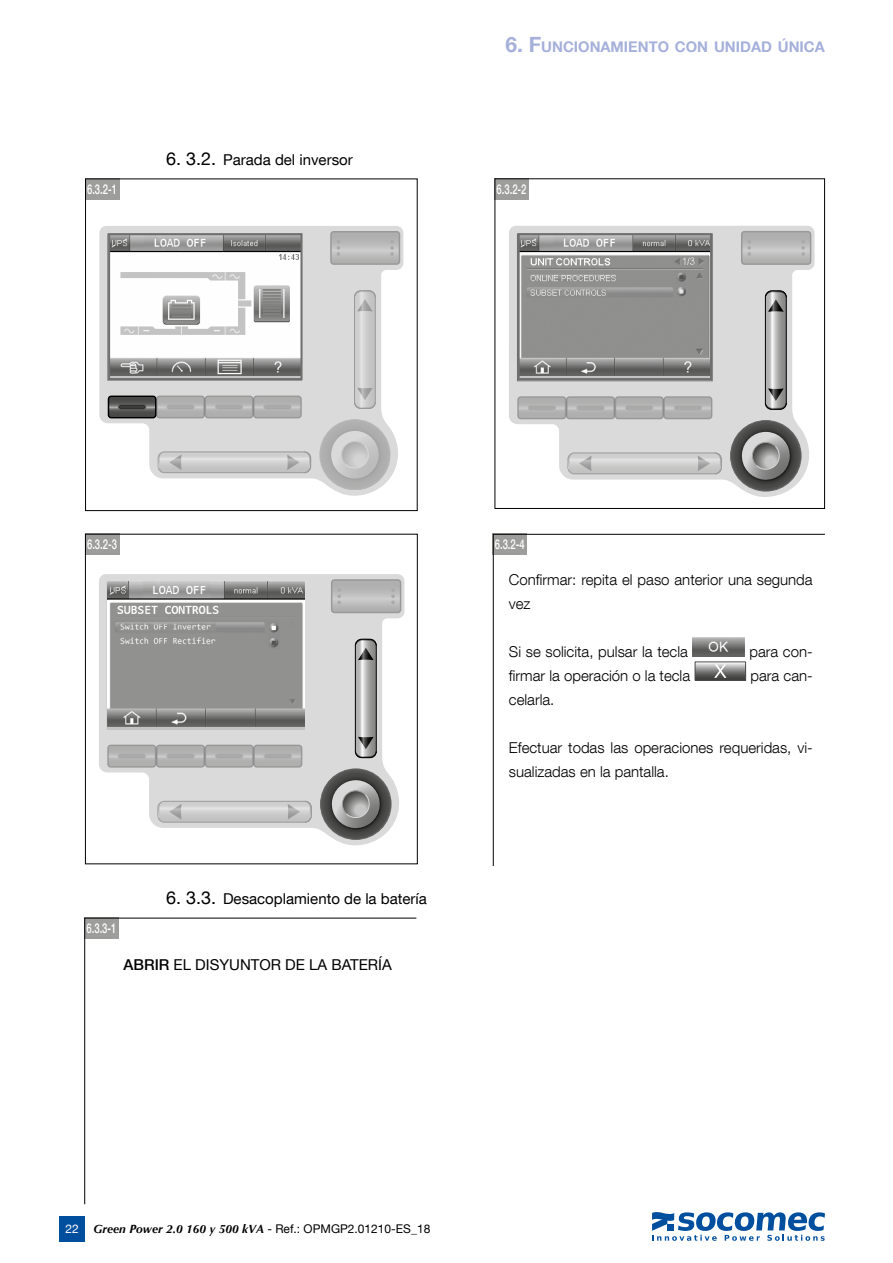
<style>
.page{position:relative;width:893px;height:1263px;background:#fff}
.page>*{position:absolute;margin:0;border:0;box-sizing:border-box;transform-origin:0 0}
.t1{font:300 15px/24px "Helvetica Neue LT Com";color:#000}
.t2{font:15px "Helvetica Neue LT Com";color:#000}
.t3{font:700 14.7px "Helvetica Neue LT Com";color:#a5b0db}
.t4{font:500 13.5px "Helvetica Neue LT Com";color:#fff;scale:.7 1}
.t5{font:12px "Helvetica Neue LT Com";color:#000}
.t6{font:12px "Helvetica Neue LT Com";color:#fff}
.s1{font-size:18px}
.s2{font-size:21px}
.s3{font-weight:500}
.s4{font-family:"Optima LT";font-weight:700;font-style:italic}
</style>
<div class="page">
<svg style="left:509px;top:226px;width:305px;height:271px;fill:#dadada"></svg>
<svg style="left:731px;top:421px;width:70px;height:70px"></svg>
<div style="left:730px;top:420px;width:71px;height:71px;border:1px solid #646363;border-radius:50%"></div>
<svg style="left:741px;top:432px;width:50px;height:49px"></svg>
<svg style="left:764px;top:290px;width:23px;height:120px"></svg>
<svg style="left:568px;top:452px;width:154px;height:22px"></svg>
<div style="left:615px;top:396px;width:49px;height:23px;border:1px solid #000;border-radius:3px"></div>
<div style="left:663px;top:396px;width:49px;height:23px;border:1px solid #000;border-radius:3px"></div>
<div style="left:517px;top:396px;width:49px;height:23px;border:1px solid #000;border-radius:3px"></div>
<div style="left:566px;top:396px;width:49px;height:23px;border:1px solid #000;border-radius:3px"></div>
<svg style="left:518px;top:397px;width:194px;height:21px"></svg>
<div style="left:576px;top:405px;width:29px;height:6px;border:1px solid #575756;border-radius:2px"></div>
<div style="left:741px;top:231px;width:70px;height:34px;border:1px solid #000;border-radius:3px"></div>
<svg style="left:742px;top:232px;width:69px;height:32px"></svg>
<svg style="left:492px;top:533px;width:333px;height:333px"></svg>
<svg style="left:84px;top:917px;width:333px;height:288px"></svg>
<div style="left:495px;top:178px;width:34px;height:22px;background:#9d9d9c"></div>
<div style="left:85px;top:534px;width:34px;height:21px;background:#9d9d9c"></div>
<div style="left:495px;top:178px;width:330px;height:331px;border:1px solid #000"></div>
<div style="left:85px;top:534px;width:333px;height:330px;border:1px solid #000"></div>
<div style="left:85px;top:178px;width:34px;height:22px;background:#9d9d9c"></div>
<svg style="left:99px;top:226px;width:304px;height:270px;fill:#dadada"></svg>
<div style="left:320px;top:420px;width:70px;height:70px;background:#afafae;border-radius:35px"></div>
<div style="left:320px;top:420px;width:70px;height:70px;border:1px solid #646363;border-radius:50%"></div>
<svg style="left:330px;top:431px;width:50px;height:49px"></svg>
<svg style="left:354px;top:290px;width:22px;height:119px"></svg>
<svg style="left:158px;top:451px;width:153px;height:22px"></svg>
<div style="left:253px;top:396px;width:49px;height:22px;border:1px solid #000;border-radius:3px"></div>
<svg style="left:108px;top:396px;width:193px;height:22px"></svg>
<div style="left:166px;top:404px;width:29px;height:6px;border:1px solid #575756;border-radius:2px"></div>
<div style="left:330px;top:231px;width:70px;height:34px;border:1px solid #000;border-radius:3px"></div>
<svg style="left:331px;top:232px;width:68px;height:32px"></svg>
<div style="left:85px;top:178px;width:333px;height:333px;border:1px solid #000"></div>
<img style="left:521px;top:236px;width:188px;height:141px">
<div style="left:518px;top:233px;width:194px;height:147px;border:2px solid #706f6f"></div>
<img style="left:111px;top:236px;width:188px;height:141px">
<div style="left:108px;top:233px;width:194px;height:147px;border:2px solid #706f6f"></div>
<svg style="left:99px;top:574px;width:305px;height:271px;fill:#dadada"></svg>
<svg style="left:321px;top:769px;width:70px;height:70px"></svg>
<div style="left:320px;top:769px;width:71px;height:70px;border:1px solid #646363;border-radius:50%"></div>
<svg style="left:331px;top:780px;width:50px;height:49px"></svg>
<svg style="left:354px;top:638px;width:23px;height:120px"></svg>
<svg style="left:158px;top:801px;width:154px;height:22px"></svg>
<div style="left:205px;top:745px;width:49px;height:23px;border:1px solid #000;border-radius:3px"></div>
<div style="left:253px;top:745px;width:49px;height:23px;border:1px solid #000;border-radius:3px"></div>
<div style="left:107px;top:745px;width:49px;height:23px;border:1px solid #000;border-radius:3px"></div>
<div style="left:156px;top:745px;width:49px;height:23px;border:1px solid #000;border-radius:3px"></div>
<svg style="left:108px;top:745px;width:194px;height:22px"></svg>
<div style="left:166px;top:753px;width:29px;height:6px;border:1px solid #575756;border-radius:2px"></div>
<div style="left:331px;top:579px;width:70px;height:34px;border:1px solid #000;border-radius:3px"></div>
<svg style="left:332px;top:580px;width:69px;height:32px"></svg>
<img style="left:107px;top:582px;width:197px;height:147px">
<img style="left:693px;top:637px;width:52px;height:20px">
<svg style="left:697px;top:663px;width:47px;height:16px"></svg>
<div style="left:695px;top:661px;width:51px;height:20px;border:1px solid #4a4a49"></div>
<svg style="left:714px;top:664px;width:12px;height:14px"></svg>
<div style="left:60px;top:1216px;width:25px;height:26px;background:#004f9f"></div>
<svg style="left:652px;top:1212px;width:173px;height:29px"></svg>
<p class="t4" style="left:87px;top:181px;width:44px">6.3.2-1</p>
<p class="t2" style="left:166px;top:150px;width:188px"><span class="s1">6. 3.2.</span> Parada del inversor</p>
<p class="t3" style="left:505px;top:38px;width:47px"><span class="s2">6. F</span>UNCIONAMIENTO</p>
<p class="t3" style="left:675px;top:38px;width:12px">CON</p>
<p class="t3" style="left:714px;top:38px;width:11px">UNIDAD</p>
<p class="t3" style="left:778px;top:38px;width:21px">ÚNICA</p>
<p class="t4" style="left:497px;top:181px;width:44px">6.3.2-2</p>
<p class="t4" style="left:87px;top:536px;width:44px">6.3.2-3</p>
<p class="t4" style="left:87px;top:920px;width:44px">6.3.3-1</p>
<p class="t2" style="left:166px;top:889px;width:262px"><span class="s1">6. 3.3.</span> Desacoplamiento de la batería</p>
<p class="t2" style="left:124px;top:956px;width:270px"><span class="s3">ABRIR</span> EL DISYUNTOR DE LA BATERÍA</p>
<p class="t4" style="left:495px;top:536px;width:44px">6.3.2-4</p>
<p class="t1" style="left:509px;top:567px;width:305px">Confirmar: repita el paso anterior una segunda vez</p>
<p class="t1" style="left:509px;top:639px;width:181px">Si se solicita, pulsar la tecla</p>
<p class="t1" style="left:749px;top:639px;width:65px">para con-</p>
<p class="t1" style="left:509px;top:663px;width:183px">firmar la operación o la tecla</p>
<p class="t1" style="left:750px;top:663px;width:64px">para can-</p>
<p class="t1" style="left:509px;top:687px;width:47px">celarla.</p>
<p class="t1" style="left:509px;top:735px;width:305px">Efectuar todas las operaciones requeridas, vi&shy;sualizadas en la pantalla.</p>
<p class="t6" style="left:66px;top:1221px;width:15px">22</p>
<p class="t5" style="left:94px;top:1222px;width:338px"><span class="s4">Green Power 2.0 160 y 500 kVA</span> - Ref.: OPMGP2.01210-ES_18</p>
</div>
